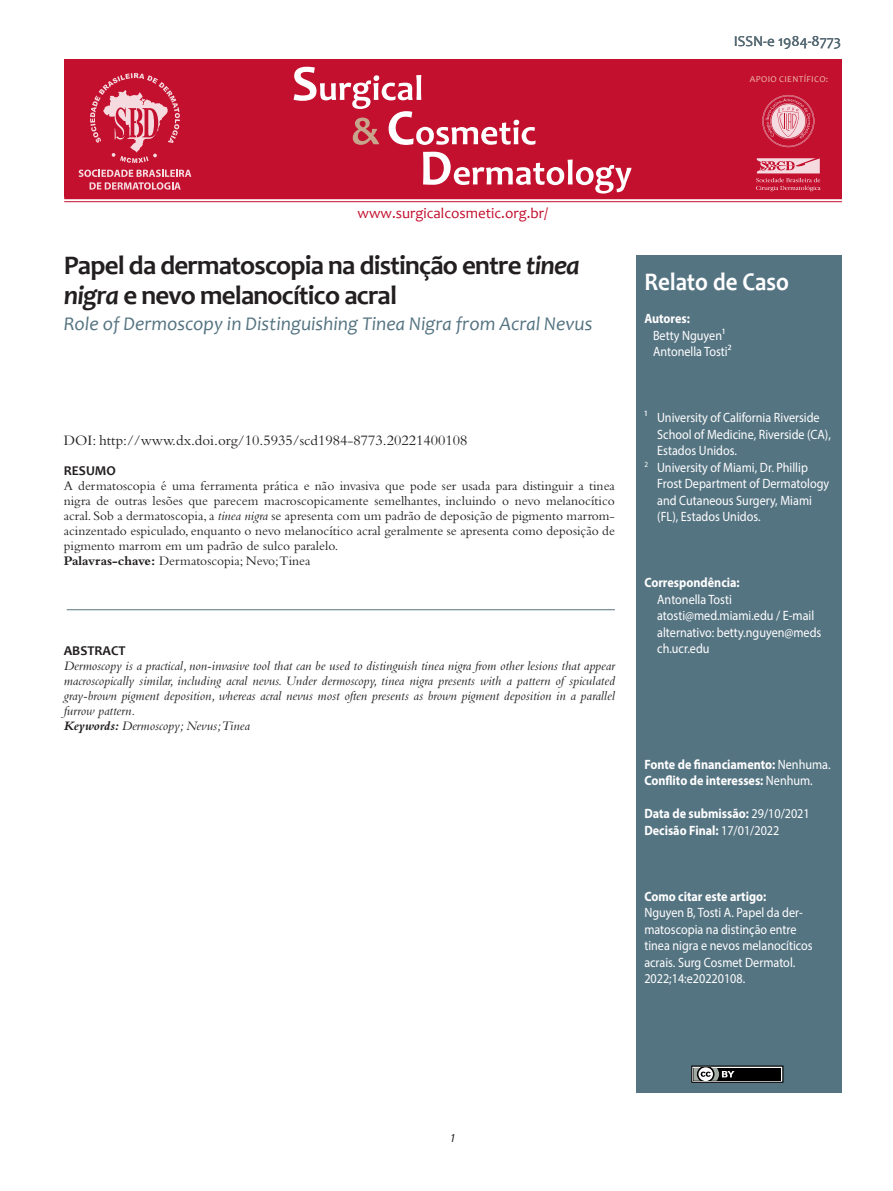
<style>
.page{position:relative;width:893px;height:1191px;background:#fff}
.page>*{position:absolute;margin:0;border:0;box-sizing:border-box;transform-origin:0 0}
.t1{font:700 27px/30px "Candara";letter-spacing:-.03em;color:#231f20}
.t2{font:700 25.5px "Candara";color:#fff;scale:.9 1}
.t3{font:italic 19.5px "Candara";color:#557482}
.t4{font:15px "Bembo Std";color:#231f20}
.t5{font:15px "Candara";color:#c3102e}
.t6{font:15px "Candara";color:#557482}
.t7{font:13.5px/15px "Bembo Std";color:#231f20;text-align:justify}
.t8{font:13.5px/16.5px "Myriad Pro";color:#fff;scale:.9 1}
.t9{font:italic 13.5px/15px "Bembo Std";color:#231f20;text-align:justify}
.t10{font:700 13.5px "Myriad Pro";color:#fff;scale:.9 1}
.t11{font:700 13.5px "Candara";color:#231f20}
.t12{font:italic 12px "Myriad Pro";color:#231f20}
.t13{font:9px "Candara";letter-spacing:.04em;color:#efc0b4}
.s1{font-style:italic}
.s2{font-weight:700}
.s3{font-weight:400}
</style>
<div class="page">
<hr style="left:64px;top:196px;width:778px;height:3px;background:#c3102e">
<hr style="left:64px;top:201px;width:778px;height:1px;background:#c3102e">
<div style="left:64px;top:60px;width:778px;height:137px;background:#c3102e"></div>
<svg style="left:294px;top:67px;width:242px;height:78px"></svg>
<svg style="left:423px;top:152px;width:208px;height:41px"></svg>
<svg style="left:90px;top:73px;width:90px;height:90px"></svg>
<svg style="left:79px;top:170px;width:112px;height:20px"></svg>
<svg style="left:756px;top:158px;width:65px;height:33px"></svg>
<svg style="left:762px;top:95px;width:52px;height:52px"></svg>
<div style="left:636px;top:255px;width:206px;height:838px;background:#557482"></div>
<svg style="left:691px;top:1065px;width:92px;height:17px;background:#494b4c"></svg>
<hr style="left:67px;top:609px;width:548px;height:1px;background:#557482">
<p class="t6" style="left:734px;top:32px;width:109px">ISSN-e 1984-8773</p>
<p class="t13" style="left:750px;top:74px;width:80px">APOIO CIENTÍFICO:</p>
<p class="t5" style="left:357px;top:204px;width:192px">www.surgicalcosmetic.org.br/</p>
<p class="t1" style="left:64px;top:250px;width:518px">Papel da dermatoscopia na distinção entre <span class="s1">tinea nigra</span> e nevo melanocítico acral</p>
<p class="t3" style="left:64px;top:311px;width:530px">Role of Dermoscopy in Distinguishing Tinea Nigra from Acral Nevus</p>
<p class="t4" style="left:64px;top:431px;width:405px">DOI: http://www.dx.doi.org/10.5935/scd1984-8773.20221400108</p>
<p class="t11" style="left:64px;top:462px;width:54px">RESUMO</p>
<p class="t7" style="left:64px;top:478px;width:553px">A dermatoscopia é uma ferramenta prática e não invasiva que pode ser usada para distinguir a tinea nigra de outras lesões que parecem macroscopicamente semelhantes, incluindo o nevo melanocítico acral. Sob a dermatoscopia, a <span class="s1">tinea nigra</span> se apresenta com um padrão de deposição de pigmento marrom&shy;acinzentado espiculado, enquanto o nevo melanocítico acral geralmente se apresenta como deposição de pigmento marrom em um padrão de sulco paralelo.</p>
<p class="t7" style="left:64px;top:553px;width:248px"><span class="s2">Palavras-chave:</span> Dermatoscopia; Nevo;Tinea</p>
<p class="t11" style="left:64px;top:642px;width:63px">ABSTRACT</p>
<p class="t9" style="left:64px;top:658px;width:553px">Dermoscopy is a practical, non-invasive tool that can be used to distinguish tinea nigra from other lesions that appear macroscopically similar, including acral nevus. Under dermoscopy, tinea nigra presents with a pattern of spiculated gray-brown pigment deposition, whereas acral nevus most often presents as brown pigment deposition in a parallel furrow pattern.</p>
<p class="t9" style="left:64px;top:718px;width:188px"><span class="s2">Keywords:</span> Dermoscopy; Nevus; Tinea</p>
<p class="t2" style="left:644px;top:266px;width:162px">Relato de Caso</p>
<p class="t10" style="left:644px;top:310px;width:52px">Autores:</p>
<p class="t8" style="left:653px;top:327px;width:82px">Betty Nguyen¹</p>
<p class="t8" style="left:653px;top:343px;width:89px">Antonella Tosti²</p>
<p class="t8" style="left:644px;top:409px;width:196px">¹ University of California Riverside</p>
<p class="t8" style="left:657px;top:426px;width:194px">School of Medicine, Riverside (CA),</p>
<p class="t8" style="left:657px;top:442px;width:90px">Estados Unidos.</p>
<p class="t8" style="left:644px;top:459px;width:183px"><sup>2</sup> University of Miami, Dr. Phillip</p>
<p class="t8" style="left:657px;top:475px;width:193px">Frost Department of Dermatology</p>
<p class="t8" style="left:657px;top:492px;width:173px">and Cutaneous Surgery, Miami</p>
<p class="t8" style="left:657px;top:508px;width:116px">(FL), Estados Unidos.</p>
<p class="t10" style="left:644px;top:574px;width:108px">Correspondência:</p>
<p class="t8" style="left:657px;top:591px;width:85px">Antonella Tosti</p>
<p class="t8" style="left:657px;top:607px;width:176px">atosti@med.miami.edu / E-mail</p>
<p class="t8" style="left:657px;top:624px;width:184px">alternativo: betty.nguyen@meds</p>
<p class="t8" style="left:657px;top:640px;width:60px">ch.ucr.edu</p>
<p class="t10" style="left:644px;top:755px;width:208px">Fonte de financiamento: <span class="s3">Nenhuma.</span></p>
<p class="t10" style="left:644px;top:772px;width:189px">Conflito de interesses: <span class="s3">Nenhum.</span></p>
<p class="t10" style="left:644px;top:805px;width:185px">Data de submissão: <span class="s3">29/10/2021</span></p>
<p class="t10" style="left:644px;top:821px;width:152px">Decisão Final: <span class="s3">17/01/2022</span></p>
<p class="t10" style="left:644px;top:887px;width:137px">Como citar este artigo:</p>
<p class="t8" style="left:644px;top:904px;width:189px">Nguyen B, Tosti A. Papel da der&shy;matoscopia na distinção entre tinea nigra e nevos melanocíticos acrais. Surg Cosmet Dermatol.<br>2022;14:e20220108.</p>
<p class="t12" style="left:450px;top:1130px;width:7px">1</p>
</div>
